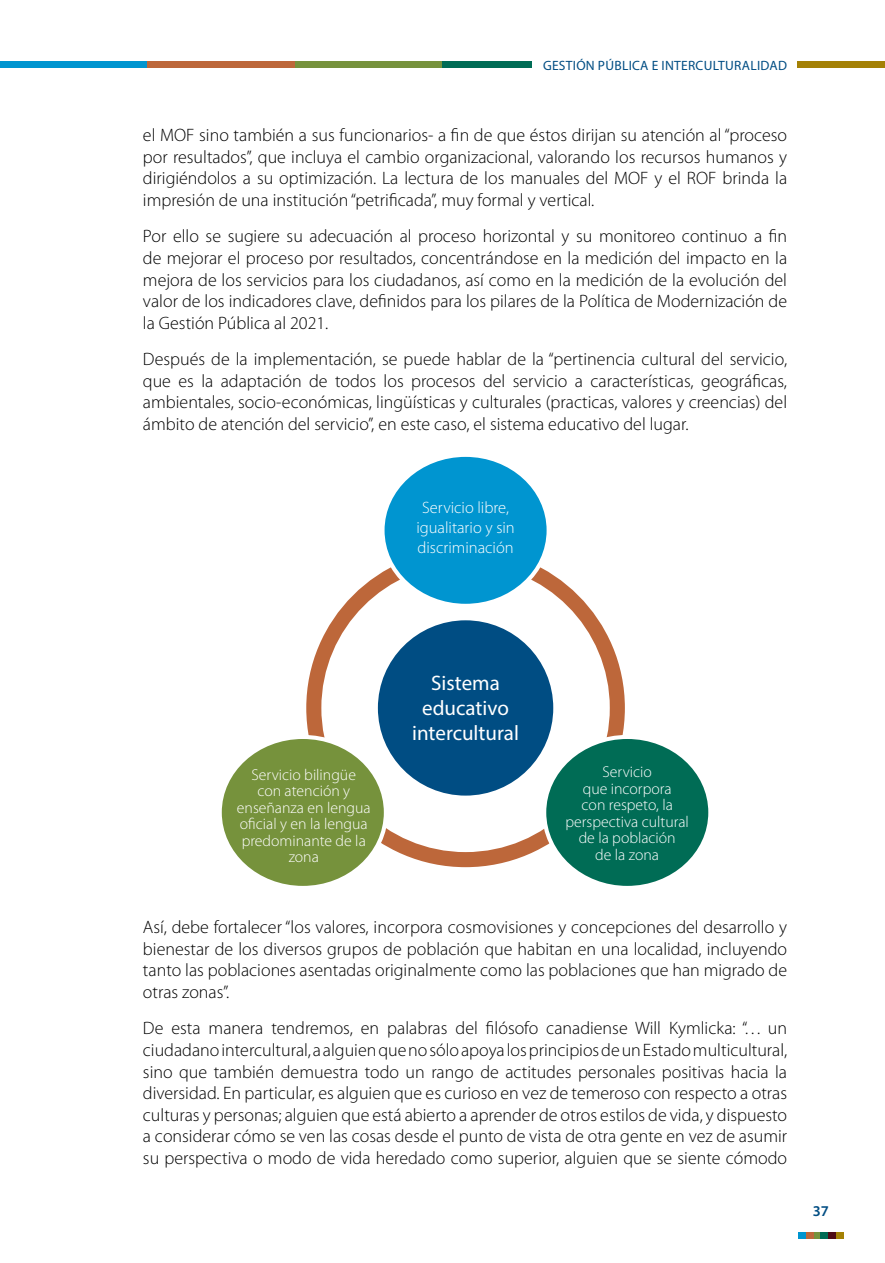
<style>
.page{position:relative;width:885px;height:1263px;background:#fff}
.page>*{position:absolute;margin:0;border:0;box-sizing:border-box;transform-origin:0 0}
.t1{font:21px/25.2px "Myriad Pro";color:#fff;text-align:center}
.t2{font:300 18px/21.6px "Myriad Pro";color:#000;text-align:justify}
.t3{font:300 16.5px/19.8px "Myriad Pro";color:#fff;text-align:center}
.t4{font:300 15.75px/16.5px "Myriad Pro";color:#fff;text-align:center}
.t5{font:600 15px "Myriad Pro";color:#004d83}
.t6{font:13.5px "Myriad Pro";letter-spacing:.02em;color:#004d83}
</style>
<div class="page">
<div style="left:0;top:62px;width:147px;height:6px;background:#0095d0"></div>
<div style="left:295px;top:62px;width:147px;height:6px;background:#76923c"></div>
<div style="left:147px;top:62px;width:148px;height:6px;background:#bd673a"></div>
<div style="left:442px;top:62px;width:148px;height:6px;background:#006c55"></div>
<div style="left:737px;top:62px;width:147px;height:6px;background:#a48105"></div>
<div style="left:798px;top:1232px;width:7px;height:7px;background:#0095d0"></div>
<div style="left:813px;top:1232px;width:7px;height:7px;background:#76923c"></div>
<div style="left:828px;top:1232px;width:7px;height:7px;background:#4e0c16"></div>
<div style="left:805px;top:1232px;width:8px;height:7px;background:#bd673a"></div>
<div style="left:820px;top:1232px;width:8px;height:7px;background:#006c55"></div>
<div style="left:835px;top:1232px;width:8px;height:7px;background:#a48105"></div>
<div style="left:531px;top:50px;width:265px;height:31px;background:#fff"></div>
<svg style="left:306px;top:567px;width:318px;height:300px"></svg>
<div style="left:378px;top:620px;width:175px;height:176px;background:#004d83;border-radius:50%"></div>
<div style="left:220px;top:737px;width:166px;height:151px;background:#76923c;border-radius:50%"></div>
<div style="left:218px;top:735px;width:170px;height:155px;border:4px solid #fff;border-radius:50%"></div>
<div style="left:544px;top:737px;width:166px;height:151px;background:#006c55;border-radius:50%"></div>
<div style="left:542px;top:735px;width:170px;height:155px;border:4px solid #fff;border-radius:50%"></div>
<div style="left:382px;top:455px;width:166px;height:151px;background:#0095d0;border-radius:50%"></div>
<div style="left:380px;top:453px;width:170px;height:155px;border:4px solid #fff;border-radius:50%"></div>
<p class="t6" style="left:543px;top:57px;width:245px">Gestión Pública e Interculturalidad</p>
<p class="t2" style="left:143px;top:125px;width:645px">el MOF sino también a sus funcionarios- a fin de que éstos dirijan su atención al “proceso por resultados”, que incluya el cambio organizacional, valorando los recursos humanos y dirigiéndolos a su optimización. La lectura de los manuales del MOF y el ROF brinda la impresión de una institución “petrificada”, muy formal y vertical.</p>
<p class="t2" style="left:143px;top:226px;width:645px">Por ello se sugiere su adecuación al proceso horizontal y su monitoreo continuo a fin de mejorar el proceso por resultados, concentrándose en la medición del impacto en la mejora de los servicios para los ciudadanos, así como en la medición de la evolución del valor de los indicadores clave, definidos para los pilares de la Política de Modernización de la Gestión Pública al 2021.</p>
<p class="t2" style="left:143px;top:349px;width:645px">Después de la implementación, se puede hablar de la “pertinencia cultural del servicio, que es la adaptación de todos los procesos del servicio a características, geográficas, ambientales, socio-económicas, lingüísticas y culturales (practicas, valores y creencias) del ámbito de atención del servicio”, en este caso, el sistema educativo del lugar.</p>
<p class="t3" style="left:416px;top:498px;width:100px">Servicio libre, igualitario y sin discriminación</p>
<p class="t1" style="left:412px;top:669px;width:108px">Sistema educativo intercultural</p>
<p class="t4" style="left:237px;top:766px;width:135px">Servicio bilingüe<br>con atención y enseñanza en lengua oficial y en la lengua predominante de la zona</p>
<p class="t4" style="left:565px;top:764px;width:125px">Servicio<br>que incorpora<br>con respeto, la perspectiva cultural de la población<br>de la zona</p>
<p class="t2" style="left:143px;top:917px;width:645px">Así, debe fortalecer “los valores, incorpora cosmovisiones y concepciones del desarrollo y bienestar de los diversos grupos de población que habitan en una localidad, incluyendo tanto las poblaciones asentadas originalmente como las poblaciones que han migrado de otras zonas”.</p>
<p class="t2" style="left:143px;top:1018px;width:645px">De esta manera tendremos, en palabras del filósofo canadiense Will Kymlicka: “… un ciudadano intercultural, a alguien que no sólo apoya los principios de un Estado multicultural, sino que también demuestra todo un rango de actitudes personales positivas hacia la diversidad. En particular, es alguien que es curioso en vez de temeroso con respecto a otras culturas y personas; alguien que está abierto a aprender de otros estilos de vida, y dispuesto a considerar cómo se ven las cosas desde el punto de vista de otra gente en vez de asumir su perspectiva o modo de vida heredado como superior, alguien que se siente cómodo</p>
<p class="t5" style="left:812px;top:1201px;width:18px">37</p>
</div>
